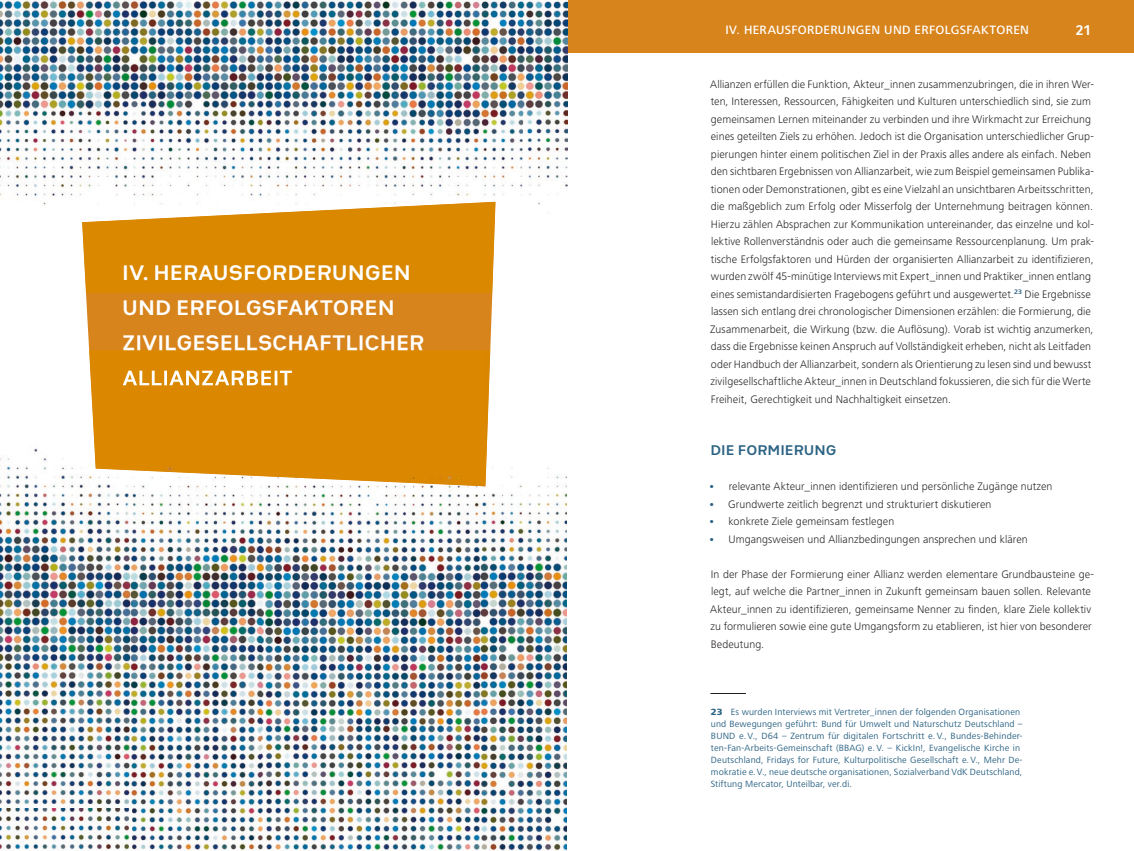
<style>
.page{position:relative;width:1134px;height:851px;background:#fff}
.page>*{position:absolute;margin:0;border:0;box-sizing:border-box;transform-origin:0 0}
.t1{font:700 22.5px/35px "Heimat Sans";letter-spacing:-.005em;color:#fff}
.t2{font:700 15px "Heimat Sans";color:#2c6384}
.t3{font:700 15px "Heimat Sans";color:#fff}
.t4{font:500 12.5px "Frutiger Next LT";letter-spacing:.025em;color:#fff}
.t5{font:300 11.25px/17.5px "Frutiger Next LT";letter-spacing:.005em;color:#231f20}
.t6{font:9.38px/12px "Frutiger Next LT";letter-spacing:.015em;color:#2c6384}
.s1{font-weight:700;color:#2c6384}
.s2{font-weight:800}
</style>
<div class="page">
<div style="left:86px;top:293px;width:407px;height:57px;background:#d8841c"></div>
<div style="left:567px;top:0;width:567px;height:52px;background:#d8841c"></div>
<img style="left:0;top:0;width:523px;height:209px">
<img style="left:523px;top:0;width:44px;height:213px">
<img style="left:82px;top:202px;width:413px;height:91px">
<img style="left:0;top:448px;width:130px;height:402px">
<img style="left:480px;top:350px;width:87px;height:500px">
<img style="left:130px;top:486px;width:131px;height:364px">
<img style="left:261px;top:486px;width:219px;height:364px">
<img style="left:89px;top:350px;width:401px;height:136px">
<img style="left:124px;top:350px;width:299px;height:1px">
<img style="left:123px;top:370px;width:170px;height:15px">
<hr style="left:710px;top:693px;width:36px;height:1px;background:#231f20">
<h1 class="t1" style="left:122px;top:254px;width:304px">IV. HERAUSFORDERUNGEN<br>UND ERFOLGSFAKTOREN<br>ZIVILGESELLSCHAFTLICHER</h1>
<p class="t4" style="left:725px;top:23px;width:305px">IV. HERAUSFORDERUNGEN UND ERFOLGSFAKTOREN</p>
<h2 class="t3" style="left:1075px;top:20px;width:17px">21</h2>
<p class="t5" style="left:710px;top:75px;width:385px">Allianzen erfüllen die Funktion, Akteur_innen zusammenzubringen, die in ihren Wer&shy;ten, Interessen, Ressourcen, Fähigkeiten und Kulturen unterschiedlich sind, sie zum gemeinsamen Lernen miteinander zu verbinden und ihre Wirkmacht zur Erreichung eines geteilten Ziels zu erhöhen. Jedoch ist die Organisation unterschiedlicher Grup&shy;pierungen hinter einem politischen Ziel in der Praxis alles andere als einfach. Neben den sichtbaren Ergebnissen von Allianzarbeit, wie zum Beispiel gemeinsamen Publika&shy;tionen oder Demonstrationen, gibt es eine Vielzahl an unsichtbaren Arbeitsschritten, die maßgeblich zum Erfolg oder Misserfolg der Unternehmung beitragen können.<br>Hierzu zählen Absprachen zur Kommunikation untereinander, das einzelne und kol&shy;lektive Rollenverständnis oder auch die gemeinsame Ressourcenplanung. Um prak&shy;tische Erfolgsfaktoren und Hürden der organisierten Allianzarbeit zu identifizieren, wurden zwölf 45-minütige Interviews mit Expert_innen und Praktiker_innen entlang eines semistandardisierten Fragebogens geführt und ausgewertet.<sup>23</sup> Die Ergebnisse lassen sich entlang drei chronologischer Dimensionen erzählen: die Formierung, die Zusammenarbeit, die Wirkung (bzw. die Auflösung). Vorab ist wichtig anzumerken, dass die Ergebnisse keinen Anspruch auf Vollständigkeit erheben, nicht als Leitfaden oder Handbuch der Allianzarbeit, sondern als Orientierung zu lesen sind und bewusst zivilgesellschaftliche Akteur_innen in Deutschland fokussieren, die sich für die Werte Freiheit, Gerechtigkeit und Nachhaltigkeit einsetzen.</p>
<h2 class="t2" style="left:710px;top:440px;width:128px">DIE FORMIERUNG</h2>
<p class="t5" style="left:708px;top:478px;width:346px"><span class="s1">•</span> relevante Akteur_innen identifizieren und persönliche Zugänge nutzen</p>
<p class="t5" style="left:708px;top:495px;width:284px"><span class="s1">•</span> Grundwerte zeitlich begrenzt und strukturiert diskutieren</p>
<p class="t5" style="left:708px;top:513px;width:187px"><span class="s1">•</span> konkrete Ziele gemeinsam festlegen</p>
<p class="t5" style="left:708px;top:530px;width:321px"><span class="s1">•</span> Umgangsweisen und Allianzbedingungen ansprechen und klären</p>
<p class="t5" style="left:710px;top:565px;width:385px">In der Phase der Formierung einer Allianz werden elementare Grundbausteine ge&shy;legt, auf welche die Partner_innen in Zukunft gemeinsam bauen sollen. Relevante Akteur_innen zu identifizieren, gemeinsame Nenner zu finden, klare Ziele kollektiv zu formulieren sowie eine gute Umgangsform zu etablieren, ist hier von besonderer Bedeutung.</p>
<p class="t6" style="left:711px;top:706px;width:313px"><span class="s2">23</span> Es wurden Interviews mit Vertreter_innen der folgenden Organisationen und Bewegungen geführt: Bund für Umwelt und Naturschutz Deutschland – BUND e.V., D64 – Zentrum für digitalen Fortschritt e.V., Bundes-Behinder&shy;ten-Fan-Arbeits-Gemeinschaft (BBAG) e.V. – KickIn!, Evangelische Kirche in Deutschland, Fridays for Future, Kulturpolitische Gesellschaft e.V., Mehr De&shy;mokratie e.V., neue deutsche organisationen, Sozialverband VdK Deutschland, Stiftung Mercator, Unteilbar, ver.di.</p>
</div>
